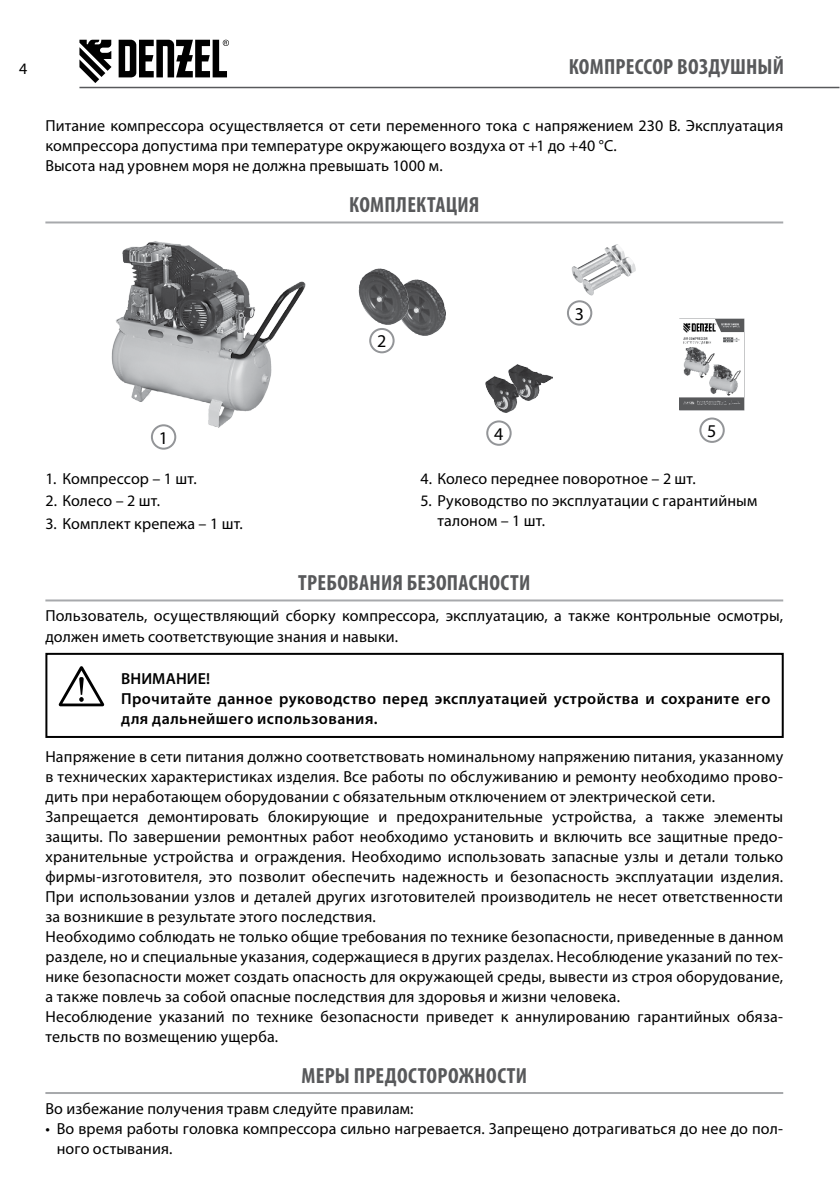
<style>
.page{position:relative;width:840px;height:1191px;background:#fff}
.page>*{position:absolute;margin:0;border:0;box-sizing:border-box;transform-origin:0 0}
.t1{font:700 condensed 22px "Myriad Pro";letter-spacing:.015em;color:#58595b}
.t2{font:18px "Myriad Pro";color:#000}
.t3{font:16px/20px "Myriad Pro";letter-spacing:.015em;color:#000}
.t4{font:600 16px/20px "Myriad Pro";letter-spacing:.025em;color:#000}
</style>
<div class="page">
<svg style="left:79px;top:40px;width:32px;height:43px"></svg>
<svg style="left:118px;top:40px;width:111px;height:37px"></svg>
<hr style="left:79px;top:87px;width:760px;height:1px;background:#58595b">
<hr style="left:45px;top:221px;width:737px;height:2px;background:#a7a9ac">
<div style="left:151px;top:424px;width:25px;height:26px;border:2px solid #939598;border-radius:50%"></div>
<div style="left:369px;top:328px;width:25px;height:25px;border:2px solid #939598;border-radius:50%"></div>
<div style="left:699px;top:417px;width:25px;height:26px;border:2px solid #939598;border-radius:50%"></div>
<div style="left:566px;top:300px;width:26px;height:26px;border:2px solid #939598;border-radius:50%"></div>
<div style="left:486px;top:420px;width:25px;height:26px;border:2px solid #939598;border-radius:50%"></div>
<img style="left:111px;top:241px;width:195px;height:188px">
<img style="left:404px;top:279px;width:41px;height:56px">
<img style="left:358px;top:268px;width:50px;height:56px">
<img style="left:485px;top:377px;width:32px;height:36px">
<img style="left:508px;top:365px;width:44px;height:36px">
<img style="left:571px;top:244px;width:53px;height:39px">
<img style="left:581px;top:257px;width:54px;height:39px">
<img style="left:679px;top:319px;width:64px;height:91px">
<hr style="left:45px;top:599px;width:737px;height:2px;background:#a7a9ac">
<hr style="left:45px;top:1092px;width:737px;height:2px;background:#a7a9ac">
<svg style="left:59px;top:666px;width:45px;height:40px"></svg>
<div style="left:45px;top:653px;width:738px;height:85px;border:2px solid #000"></div>
<p class="t3" style="left:19px;top:59px;width:10px">4</p>
<h1 class="t1" style="left:568px;top:53px;width:217px">КОМПРЕССОР ВОЗДУШНЫЙ</h1>
<p class="t3" style="left:45px;top:115px;width:739px">Питание компрессора осуществляется от сети переменного тока с напряжением 230 В. Эксплуатация компрессора допустима при температуре окружающего воздуха от +1 до +40 °С.<br>Высота над уровнем моря не должна превышать 1000 м.</p>
<h1 class="t1" style="left:349px;top:191px;width:132px">КОМПЛЕКТАЦИЯ</h1>
<p class="t2" style="left:159px;top:427px;width:11px">1</p>
<p class="t3" style="left:45px;top:468px;width:153px">1. Компрессор – 1 шт.</p>
<p class="t3" style="left:45px;top:491px;width:116px">2. Колесо – 2 шт.</p>
<p class="t3" style="left:45px;top:513px;width:199px">3. Комплект крепежа – 1 шт.</p>
<p class="t2" style="left:377px;top:330px;width:11px">2</p>
<p class="t2" style="left:494px;top:423px;width:11px">4</p>
<p class="t2" style="left:574px;top:303px;width:11px">3</p>
<p class="t2" style="left:706px;top:420px;width:11px">5</p>
<p class="t3" style="left:420px;top:468px;width:277px">4. Колесо переднее поворотное – 2 шт.</p>
<p class="t3" style="left:437px;top:491px;width:321px;text-indent:-17px">5. Руководство по эксплуатации с гарантийным талоном – 1 шт.</p>
<h1 class="t1" style="left:298px;top:569px;width:233px">ТРЕБОВАНИЯ БЕЗОПАСНОСТИ</h1>
<p class="t3" style="left:45px;top:606px;width:739px">Пользователь, осуществляющий сборку компрессора, эксплуатацию, а также контрольные осмотры, должен иметь соответствующие знания и навыки.</p>
<p class="t4" style="left:121px;top:668px;width:650px">ВНИМАНИЕ!<br>Прочитайте данное руководство перед эксплуатацией устройства и сохраните его для дальнейшего использования.</p>
<p class="t3" style="left:45px;top:746px;width:739px">Напряжение в сети питания должно соответствовать номинальному напряжению питания, указанному в технических характеристиках изделия. Все работы по обслуживанию и ремонту необходимо прово&shy;дить при неработающем оборудовании с обязательным отключением от электрической сети.<br>Запрещается демонтировать блокирующие и предохранительные устройства, а также элементы защиты. По завершении ремонтных работ необходимо установить и включить все защитные предо&shy;хранительные устройства и ограждения. Необходимо использовать запасные узлы и детали только фирмы-изготовителя, это позволит обеспечить надежность и безопасность эксплуатации изделия.<br>При использовании узлов и деталей других изготовителей производитель не несет ответственности за возникшие в результате этого последствия.<br>Необходимо соблюдать не только общие требования по технике безопасности, приведенные в данном разделе, но и специальные указания, содержащиеся в других разделах. Несоблюдение указаний по тех&shy;нике безопасности может создать опасность для окружающей среды, вывести из строя оборудование, а также повлечь за собой опасные последствия для здоровья и жизни человека.<br>Несоблюдение указаний по технике безопасности приведет к аннулированию гарантийных обяза&shy;тельств по возмещению ущерба.</p>
<h1 class="t1" style="left:301px;top:1061px;width:227px">МЕРЫ ПРЕДОСТОРОЖНОСТИ</h1>
<p class="t3" style="left:45px;top:1098px;width:369px">Во избежание получения травм следуйте правилам:</p>
<p class="t3" style="left:57px;top:1118px;width:727px;text-indent:-11px">• Во время работы головка компрессора сильно нагревается. Запрещено дотрагиваться до нее до пол&shy;ного остывания.</p>
</div>
